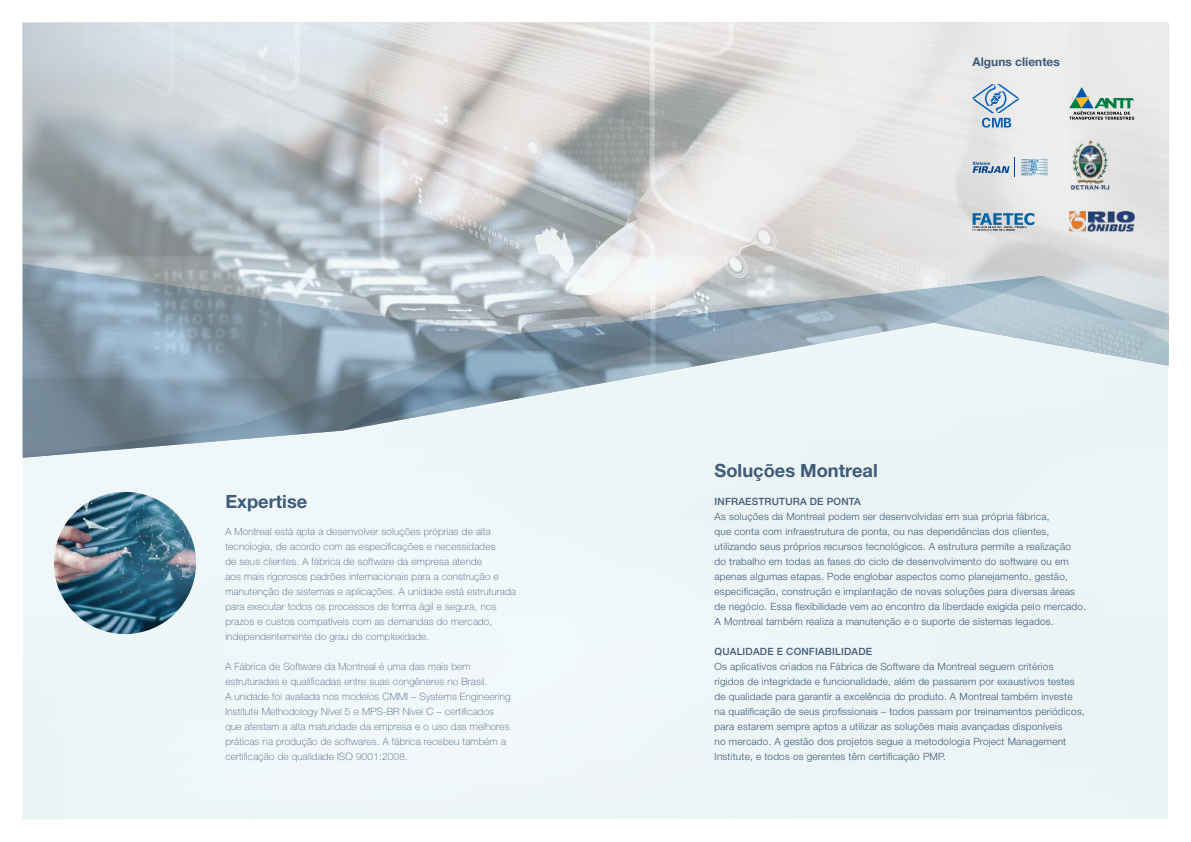
<style>
.page{position:relative;width:1191px;height:842px;background:#fff}
.page>*{position:absolute;margin:0;border:0;box-sizing:border-box;transform-origin:0 0}
.t1{font:700 18.3px "Helvetica Neue";color:#3e5b79}
.t2{font:700 12px "Helvetica Neue";color:#3e5b79}
.t3{font:300 10px/15px "Helvetica Neue";letter-spacing:.02em;color:#3e5b79}
.t4{font:100 10px/15px "Helvetica Neue";letter-spacing:.02em;color:#3e5b79}
.t5{font:500 10px "Helvetica Neue";letter-spacing:.02em;color:#3e5b79}
</style>
<div class="page">
<div style="left:23px;top:458px;width:1145px;height:361px;background:#eef5f7"></div>
<img style="left:23px;top:23px;width:1145px;height:241px">
<svg style="left:737px;top:264px;width:431px;height:194px;background:#e8eff1"></svg>
<svg style="left:23px;top:264px;width:714px;height:71px;background:#a8b7c1"></svg>
<svg style="left:23px;top:335px;width:714px;height:123px;background:#9eafba"></svg>
<svg style="left:506px;top:276px;width:319px;height:24px"></svg>
<svg style="left:825px;top:276px;width:343px;height:102px;background:#c8d5dc"></svg>
<svg style="left:341px;top:300px;width:484px;height:131px;background:#acbcc6"></svg>
<img style="left:54px;top:492px;width:142px;height:142px;border-radius:71px">
<svg style="left:972px;top:84px;width:46px;height:44px;background:#b6cadd"></svg>
<svg style="left:1069px;top:87px;width:65px;height:33px;background:#a9bcb3"></svg>
<img style="left:1069px;top:139px;width:41px;height:52px">
<img style="left:1069px;top:212px;width:65px;height:20px">
<svg style="left:972px;top:213px;width:62px;height:18px"></svg>
<svg style="left:972px;top:158px;width:76px;height:19px"></svg>
<h1 class="t1" style="left:225px;top:490px;width:83px">Expertise</h1>
<p class="t4" style="left:225px;top:524px;width:292px">A Montreal está apta a desenvolver soluções próprias de alta tecnologia, de acordo com as especificações e necessidades<br>de seus clientes. A fábrica de software da empresa atende<br>aos mais rigorosos padrões internacionais para a construção e manutenção de sistemas e aplicações. A unidade está estruturada para executar todos os processos de forma ágil e segura, nos prazos e custos compatíveis com as demandas do mercado, independentemente do grau de complexidade.</p>
<p class="t4" style="left:225px;top:659px;width:286px">A Fábrica de Software da Montreal é uma das mais bem estruturadas e qualificadas entre suas congêneres no Brasil.<br>A unidade foi avaliada nos modelos CMMI – Systems Engineering Institute Methodology Nível 5 e MPS-BR Nível C – certificados que atestam a alta maturidade da empresa e o uso das melhores práticas na produção de softwares. A fábrica recebeu também a certificação de qualidade ISO 9001:2008.</p>
<p class="t2" style="left:972px;top:54px;width:89px">Alguns clientes</p>
<h1 class="t1" style="left:714px;top:459px;width:165px">Soluções Montreal</h1>
<p class="t5" style="left:714px;top:495px;width:148px">INFRAESTRUTURA DE PONTA</p>
<p class="t3" style="left:714px;top:508px;width:373px">As soluções da Montreal podem ser desenvolvidas em sua própria fábrica,<br>que conta com infraestrutura de ponta, ou nas dependências dos clientes, utilizando seus próprios recursos tecnológicos. A estrutura permite a realização<br>do trabalho em todas as fases do ciclo de desenvolvimento do software ou em apenas algumas etapas. Pode englobar aspectos como planejamento, gestão, especificação, construção e implantação de novas soluções para diversas áreas de negócio. Essa flexibilidade vem ao encontro da liberdade exigida pelo mercado.<br>A Montreal também realiza a manutenção e o suporte de sistemas legados.</p>
<p class="t5" style="left:714px;top:645px;width:159px">QUALIDADE E CONFIABILIDADE</p>
<p class="t3" style="left:714px;top:658px;width:372px">Os aplicativos criados na Fábrica de Software da Montreal seguem critérios rígidos de integridade e funcionalidade, além de passarem por exaustivos testes de qualidade para garantir a excelência do produto. A Montreal também investe na qualificação de seus profissionais – todos passam por treinamentos periódicos, para estarem sempre aptos a utilizar as soluções mais avançadas disponíveis<br>no mercado. A gestão dos projetos segue a metodologia Project Management Institute, e todos os gerentes têm certificação PMP.</p>
</div>
